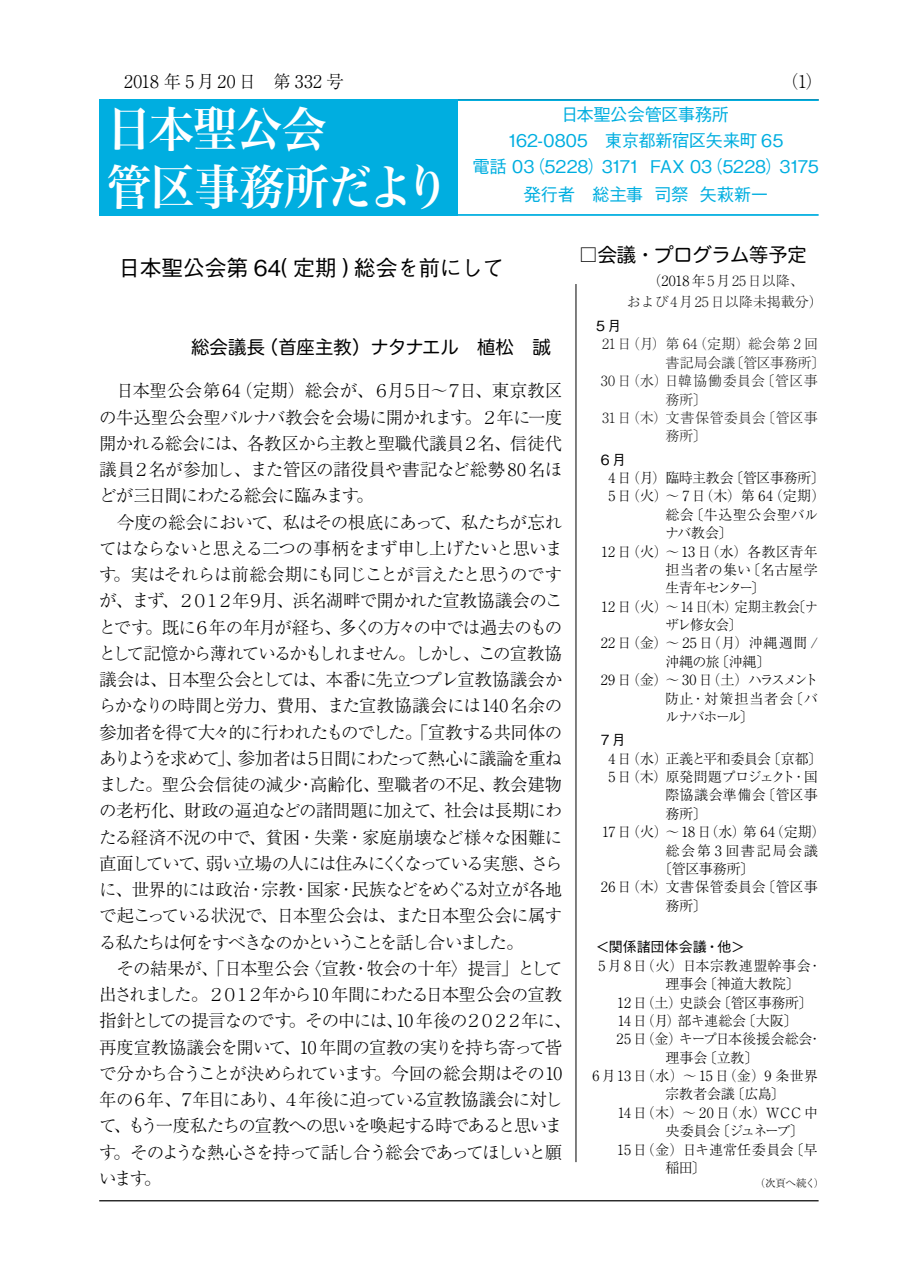
<style>
.page{position:relative;width:903px;height:1275px;background:#fff}
.page>*{position:absolute;margin:0;border:0;box-sizing:border-box;transform-origin:0 0}
.t1{font:48.12px/57.8px "Hira Min Pro N W6";letter-spacing:-.015em;color:#fff;scale:.93 1}
.t2{font:500 21.88px "Gothic BBB Pro";letter-spacing:-.01em;color:#000}
.t3{font:19.25px "Hira Maru Pro W4";letter-spacing:-.01em;color:#000}
.t4{font:18.38px "Hira Maru Pro W4";letter-spacing:-.005em;color:#000}
.t5{font:300 17.5px/26.2px "Ryumin Pro";letter-spacing:-.06em;color:#000;text-align:justify}
.t6{font:500 17.5px/26.2px "Gothic BBB Pro";letter-spacing:-.025em;color:#00aee0;text-align:center}
.t7{font:300 17.5px "Ryumin Pro";letter-spacing:.03em;color:#000}
.t8{font:300 14px "Ryumin Pro";letter-spacing:-.01em;color:#000}
.t9{font:300 14px/21px "Ryumin Pro";letter-spacing:.005em;color:#222;text-align:center}
.t10{font:300 14px "Ryumin Pro";letter-spacing:.025em;color:#000}
.t11{font:300 14px "Ryumin Pro";letter-spacing:.025em;color:#222}
.t12{font:300 14px "Ryumin Pro";letter-spacing:-.15em;color:#000}
.t13{font:300 14px "Ryumin Pro";letter-spacing:.02em;color:#000}
.t14{font:300 14px "Ryumin Pro";letter-spacing:.05em;color:#000}
.t15{font:500 14px "Gothic BBB Pro";letter-spacing:.005em;color:#000}
.t16{font:300 14px "Ryumin Pro";letter-spacing:.04em;color:#222}
.t17{font:300 14px "Ryumin Pro";letter-spacing:-.03em;color:#000}
.t18{font:300 14px "Ryumin Pro";letter-spacing:-.04em;color:#000}
.t19{font:300 14px "Ryumin Pro";letter-spacing:.035em;color:#000}
.t20{font:300 14px "Ryumin Pro";letter-spacing:-.015em;color:#222}
.t21{font:300 14px "Ryumin Pro";letter-spacing:.03em;color:#000}
.t22{font:300 14px "Ryumin Pro";letter-spacing:.07em;color:#000}
.t23{font:300 14px "Ryumin Pro";letter-spacing:-.115em;color:#000}
.t24{font:300 14px "Ryumin Pro";letter-spacing:.105em;color:#000}
.t25{font:300 14px "Ryumin Pro";letter-spacing:-.135em;color:#000}
.t26{font:300 14px "Ryumin Pro";letter-spacing:-.01em;color:#000;scale:.95 1}
.t27{font:300 10.5px "Ryumin Pro";letter-spacing:-.025em;color:#000}
.s1{color:#000}
</style>
<div class="page">
<hr style="left:99px;top:1200px;width:719px;height:1px;background:#000">
<div style="left:99px;top:99px;width:359px;height:117px;background:#00aee0"></div>
<hr style="left:575px;top:284px;width:1px;height:878px;background:#000">
<hr style="left:99px;top:99px;width:719px;height:2px;background:#00aee0">
<hr style="left:99px;top:214px;width:719px;height:2px;background:#00aee0">
<p class="t7" style="left:124px;top:68px;width:222px">2018 年 5 月20 日　第 332 号</p>
<p class="t5" style="left:781px;top:67px;width:43px">（1）</p>
<h1 class="t1" style="left:107px;top:96px;width:370px">日本聖公会<br>管区事務所だより</h1>
<p class="t6" style="left:472px;top:99px;width:348px">日本聖公会管区事務所<br>162-0805　東京都新宿区矢来町 65<br>電話 03（5228）3171 FAX 03（5228）3175</p>
<p class="t6" style="left:523px;top:180px;width:246px">発行者　総主事 司祭 矢萩新一</p>
<p class="t2" style="left:119px;top:250px;width:387px">日本聖公会第 64( 定期 ) 総会を前にして</p>
<p class="t4" style="left:118px;top:331px;width:435px">　　　　総会議長（首座主教）ナタナエル　植松　誠</p>
<p class="t5" style="left:99px;top:376px;width:465px;text-indent:18px">日本聖公会第 64（定期）総会が、６月５日～７日、東京教区の牛込聖公会聖バルナバ教会を会場に開かれます。２年に一度開かれる総会には、各教区から主教と聖職代議員２名、信徒代議員２名が参加し、また管区の諸役員や書記など総勢 80名ほどが三日間にわたる総会に臨みます。</p>
<p class="t5" style="left:99px;top:508px;width:465px;text-indent:18px">今度の総会において、私はその根底にあって、私たちが忘れてはならないと思える二つの事柄をまず申し上げたいと思います。実はそれらは前総会期にも同じことが言えたと思うのですが、まず、２０１２年９月、浜名湖畔で開かれた宣教協議会のことです。既に６年の年月が経ち、多くの方々の中では過去のものとして記憶から薄れているかもしれません。しかし、この宣教協議会は、日本聖公会としては、本番に先立つプレ宣教協議会からかなりの時間と労力、費用、また宣教協議会には140 名余の参加者を得て大々的に行われたものでした。「宣教する共同体のありようを求めて」、参加者は５日間にわたって熱心に議論を重ねました。聖公会信徒の減少・高齢化、聖職者の不足、教会建物の老朽化、財政の逼迫などの諸問題に加えて、社会は長期にわたる経済不況の中で、貧困・失業・家庭崩壊など様々な困難に直面していて、弱い立場の人には住みにくくなっている実態、さらに、世界的には政治・宗教・国家・民族などをめぐる対立が各地で起こっている状況で、日本聖公会は、また日本聖公会に属する私たちは何をすべきなのかということを話し合いました。</p>
<p class="t5" style="left:99px;top:954px;width:474px;text-align:left;text-indent:18px">その結果が、「日本聖公会〈宣教・牧会の十年〉提言」として出されました。２０１２年から10 年間にわたる日本聖公会の宣教指針としての提言なのです。その中には、10 年後の２０２２年に、再度宣教協議会を開いて、10 年間の宣教の実りを持ち寄って皆で分かち合うことが決められています。今回の総会期はその10年の６年、７年目にあり、４年後に迫っている宣教協議会に対して、もう一度私たちの宣教への思いを喚起する時であると思います。そのような熱心さを持って話し合う総会であってほしいと願います。</p>
<p class="t3" style="left:579px;top:238px;width:229px">□会議・プログラム等予定</p>
<p class="t9" style="left:599px;top:269px;width:225px"><span class="s1">　　　（2018 年</span>5月25日以降、<br>　　および4月25日以降未掲載分<span class="s1">）</span></p>
<p class="t15" style="left:596px;top:315px;width:27px">5月</p>
<p class="t11" style="left:602px;top:333px;width:217px">21日 （月） 第 64（定期）総会第 2 回</p>
<p class="t20" style="left:665px;top:352px;width:161px">書記局会議〔管区事務所〕</p>
<p class="t16" style="left:601px;top:370px;width:219px">30日 （水） 日韓協働委員会〔管区事</p>
<p class="t9" style="left:665px;top:388px;width:43px">務所〕</p>
<p class="t11" style="left:602px;top:407px;width:217px">31日 （木） 文書保管委員会〔管区事</p>
<p class="t9" style="left:665px;top:424px;width:43px">務所〕</p>
<p class="t15" style="left:601px;top:448px;width:27px">6月</p>
<p class="t8" style="left:608px;top:467px;width:218px">4 日 （月） 臨時主教会〔管区事務所〕</p>
<p class="t8" style="left:608px;top:485px;width:218px">5日 （火）～ 7 日（木）第 64（定期）</p>
<p class="t21" style="left:665px;top:503px;width:154px">総会〔牛込聖公会聖バル</p>
<p class="t8" style="left:665px;top:522px;width:69px">ナバ教会〕</p>
<p class="t8" style="left:601px;top:540px;width:218px">12 日 （火） ～ 13 日（水）各教区青年</p>
<p class="t10" style="left:665px;top:559px;width:154px">担当者の集い〔名古屋学</p>
<p class="t25" style="left:665px;top:577px;width:101px">生青年センター〕</p>
<p class="t8" style="left:601px;top:595px;width:218px">12 日 （火）～ 14 日（木）定期主教会〔ナ</p>
<p class="t26" style="left:665px;top:614px;width:82px">ザレ修女会〕</p>
<p class="t14" style="left:601px;top:632px;width:218px">22日 （金）～ 25日（月）沖縄週間 /</p>
<p class="t8" style="left:665px;top:651px;width:106px">沖縄の旅〔沖縄〕</p>
<p class="t12" style="left:601px;top:669px;width:219px">29 日 （金）～ 30 日（土）ハラスメント</p>
<p class="t22" style="left:665px;top:687px;width:154px">防止・対策担当者会〔バ</p>
<p class="t8" style="left:665px;top:706px;width:90px">ルナバホール〕</p>
<p class="t15" style="left:601px;top:729px;width:27px">7月</p>
<p class="t17" style="left:608px;top:747px;width:215px">4 日 （水）正義と平和委員会〔京都〕</p>
<p class="t18" style="left:608px;top:766px;width:211px">5 日 （木）原発問題プロジェクト・国</p>
<p class="t10" style="left:665px;top:784px;width:154px">際協議会準備会〔管区事</p>
<p class="t8" style="left:665px;top:802px;width:43px">務所〕</p>
<p class="t8" style="left:602px;top:821px;width:225px">17 日 （火） ～ 18 日（水）第 64（定期）</p>
<p class="t24" style="left:665px;top:839px;width:154px">総会第 3 回書記局会議</p>
<p class="t8" style="left:658px;top:858px;width:98px">〔管区事務所〕</p>
<p class="t10" style="left:601px;top:876px;width:218px">26日 （木）文書保管委員会〔管区事</p>
<p class="t8" style="left:665px;top:894px;width:43px">務所〕</p>
<p class="t15" style="left:596px;top:936px;width:150px">＜関係諸団体会議・他＞</p>
<p class="t19" style="left:598px;top:954px;width:225px">5 月8 日（火）日本宗教連盟幹事会・</p>
<p class="t8" style="left:665px;top:973px;width:136px">理事会〔神道大教院〕</p>
<p class="t8" style="left:617px;top:991px;width:197px">12 日（土）史談会〔管区事務所〕</p>
<p class="t8" style="left:618px;top:1010px;width:181px">14 日（月）部キ連総会〔大阪〕</p>
<p class="t8" style="left:617px;top:1028px;width:207px">25 日（金）キープ日本後援会総会・</p>
<p class="t8" style="left:665px;top:1046px;width:94px">理事会〔立教〕</p>
<p class="t13" style="left:592px;top:1065px;width:227px">6 月13 日（水）～15日（金）9 条世界</p>
<p class="t8" style="left:665px;top:1083px;width:121px">宗教者会議〔広島〕</p>
<p class="t8" style="left:618px;top:1101px;width:202px">14 日（木）～ 20 日（水）WCC 中</p>
<p class="t23" style="left:665px;top:1120px;width:140px">央委員会〔ジュネーブ〕</p>
<p class="t8" style="left:617px;top:1138px;width:202px">15 日（金）日キ連常任委員会〔早</p>
<p class="t8" style="left:665px;top:1157px;width:42px">稲田〕</p>
<p class="t27" style="left:755px;top:1175px;width:71px">（次頁へ続く）</p>
</div>
